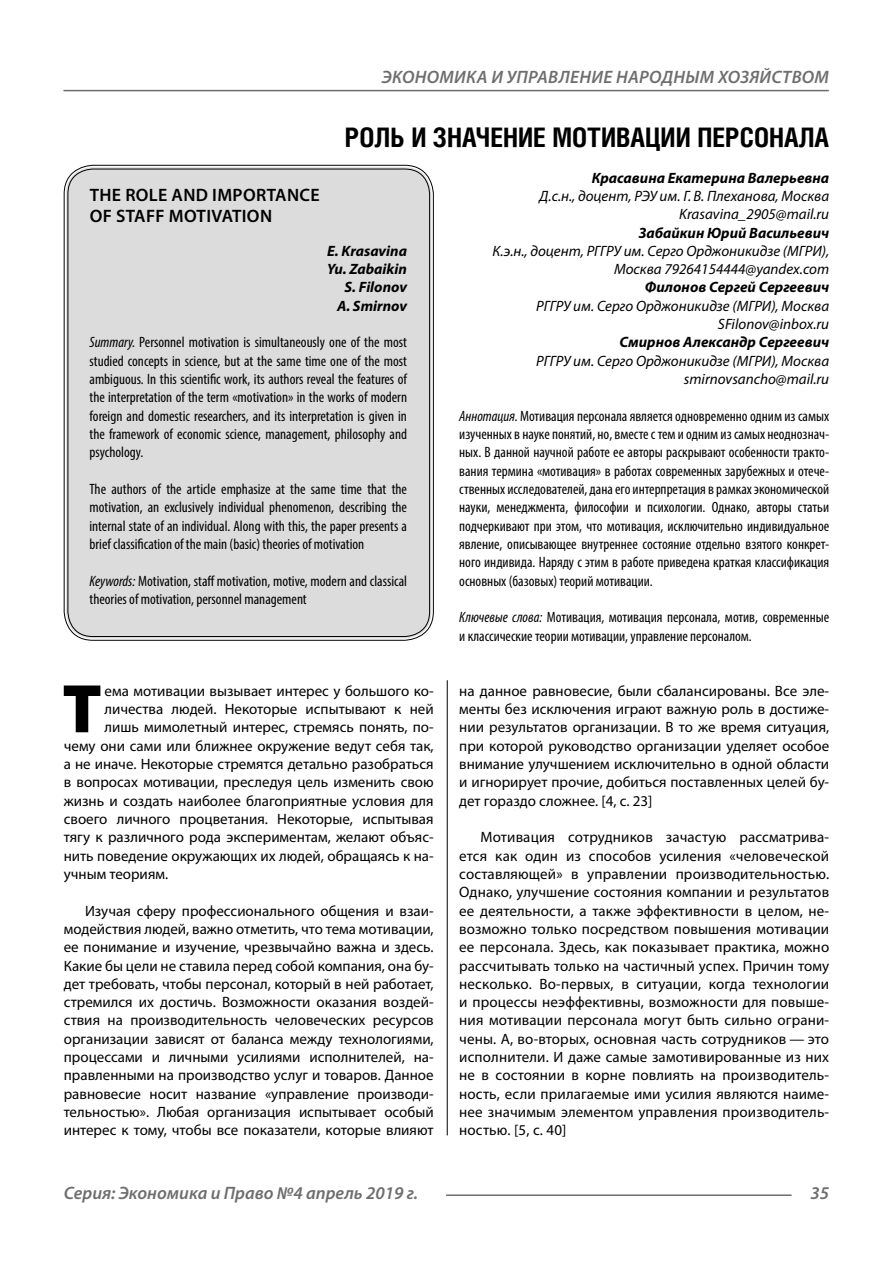
<style>
.page{position:relative;width:893px;height:1263px;background:#fff}
.page>*{position:absolute;margin:0;border:0;box-sizing:border-box;transform-origin:0 0}
.Bukvica{font:900 69.3px "Myriad Pro";color:#000}
.Header{font:700 27px "Helios Cond";color:#000}
.t1{font:italic 600 18px "Myriad Pro";color:#6e6e6e}
.Header-eng{font:600 18px/21.6px "Myriad Pro";letter-spacing:.02em;color:#000}
.Normal{font:15px/18.3px "Myriad Pro";color:#000;text-align:justify}
.Annotation-rus{font:condensed 15px/18.3px "Myriad Pro";color:#000;text-align:justify}
.Annotation-eng{font:condensed 15px/18.3px "Myriad Pro";color:#000;text-align:justify}
.Bukvica-2{font:15px "Myriad Pro";color:#000}
.Author-email{font:italic 15px/18.3px "Myriad Pro";color:#000;text-align:right}
.Author-doc{font:italic 15px "Myriad Pro";color:#000}
.Author{font:italic 700 15px "Myriad Pro";color:#000}
.Author-eng{font:italic 700 15px "Myriad Pro";color:#000}
.s1{font-style:italic}
</style>
<div class="page">
<hr style="left:447px;top:128px;width:1px;height:1007px;background:#000">
<div style="left:43px;top:659px;width:786px;height:21px;background:#fff"></div>
<div style="left:66px;top:167px;width:365px;height:471px;background:#dcdcdc;border-radius:27px"></div>
<hr style="left:63px;top:90px;width:766px;height:1px;background:#6e6e6e">
<hr style="left:446px;top:1194px;width:346px;height:2px;background:#6e6e6e">
<p class="t1" style="left:382px;top:66px;width:24px">Экономика</p>
<p class="t1" style="left:491px;top:66px;width:37px">и управление</p>
<p class="t1" style="left:616px;top:66px;width:13px">народн</p>
<p class="t1" style="left:686px;top:66px;width:44px">ым хозя</p>
<p class="t1" style="left:760px;top:66px;width:25px">йством</p>
<p class="Header" style="left:345px;top:121px;width:486px">РОЛЬ И ЗНАЧЕНИЕ МОТИВАЦИИ ПЕРСОНАЛА</p>
<p class="Author" style="left:592px;top:168px;width:239px">Красавина Екатерина Валерьевна</p>
<p class="Author-doc" style="left:539px;top:187px;width:291px">Д.с.н., доцент, РЭУ им. Г.В. Плеханова, Москва</p>
<p class="Author-email" style="left:679px;top:205px;width:152px">Krasavina_2905@mail.ru</p>
<p class="Author" style="left:639px;top:223px;width:192px">Забайкин Юрий Васильевич</p>
<p class="Author-email" style="left:493px;top:241px;width:338px">К.э.н., доцент, РГГРУ им. Серго Орджоникидзе (МГРИ),<br>Москва 79264154444@yandex.com</p>
<p class="Author" style="left:645px;top:278px;width:186px">Филонов Сергей Сергеевич</p>
<p class="Author-doc" style="left:536px;top:296px;width:295px">РГГРУ им. Серго Орджоникидзе (МГРИ), Москва</p>
<p class="Author-email" style="left:718px;top:315px;width:113px">SFilonov@inbox.ru</p>
<p class="Author" style="left:619px;top:333px;width:211px">Смирнов Александр Сергеевич</p>
<p class="Author-doc" style="left:536px;top:351px;width:295px">РГГРУ им. Серго Орджоникидзе (МГРИ), Москва</p>
<p class="Author-email" style="left:684px;top:370px;width:147px">smirnovsancho@mail.ru</p>
<p class="Annotation-rus" style="left:459px;top:406px;width:371px"><span class="s1">Аннотация.</span> Мотивация персонала является одновременно одним из самых изученных в науке понятий, но, вместе с тем и одним из самых неоднознач&shy;ных. В данной научной работе ее авторы раскрывают особенности тракто&shy;вания термина «мотивация» в работах современных зарубежных и отече&shy;ственных исследователей, дана его интерпретация в рамках экономической науки, менеджмента, философии и психологии. Однако, авторы статьи подчеркивают при этом, что мотивация, исключительно индивидуальное явление, описывающее внутреннее состояние отдельно взятого конкрет&shy;ного индивида. Наряду с этим в работе приведена краткая классификация основных (базовых) теорий мотивации.</p>
<p class="Annotation-rus" style="left:459px;top:608px;width:371px"><span class="s1">Ключевые слова:</span> Мотивация, мотивация персонала, мотив, современные и классические теории мотивации, управление персоналом.</p>
<p class="Header-eng" style="left:90px;top:184px;width:232px">THE ROLE AND IMPORTANCE<br>OF STAFF MOTIVATION</p>
<p class="Author-eng" style="left:327px;top:241px;width:81px">E. Krasavina</p>
<p class="Author-eng" style="left:327px;top:259px;width:81px">Yu. Zabaikin</p>
<p class="Author-eng" style="left:345px;top:278px;width:64px">S. Filonov</p>
<p class="Author-eng" style="left:337px;top:296px;width:71px">A. Smirnov</p>
<p class="Annotation-eng" style="left:90px;top:333px;width:319px"><span class="s1">Summary.</span> Personnel motivation is simultaneously one of the most studied concepts in science, but at the same time one of the most ambiguous. In this scientific work, its authors reveal the features of the interpretation of the term «motivation» in the works of modern foreign and domestic researchers, and its interpretation is given in the framework of economic science, management, philosophy and psychology.</p>
<p class="Annotation-eng" style="left:90px;top:480px;width:319px">The authors of the article emphasize at the same time that the motivation, an exclusively individual phenomenon, describing the internal state of an individual. Along with this, the paper presents a brief classification of the main (basic) theories of motivation</p>
<p class="Annotation-eng" style="left:90px;top:571px;width:319px"><span class="s1">Keywords:</span> Motivation, staff motivation, motive, modern and classical theories of motivation, personnel management</p>
<p class="Bukvica" style="left:62px;top:663px;width:41px">Т</p>
<p class="Bukvica-2" style="left:105px;top:681px;width:331px">ема мотивации вызывает интерес у большого ко-</p>
<p class="Bukvica-2" style="left:105px;top:700px;width:331px">личества людей. Некоторые испытывают к ней</p>
<p class="Bukvica-2" style="left:105px;top:718px;width:331px">лишь мимолетный интерес, стремясь понять, по-</p>
<p class="Bukvica-2" style="left:64px;top:736px;width:371px">чему они сами или ближнее окружение ведут себя так,</p>
<p class="Bukvica-2" style="left:64px;top:755px;width:371px">а не иначе. Некоторые стремятся детально разобраться</p>
<p class="Bukvica-2" style="left:64px;top:773px;width:371px">в вопросах мотивации, преследуя цель изменить свою</p>
<p class="Bukvica-2" style="left:64px;top:791px;width:371px">жизнь и создать наиболее благоприятные условия для</p>
<p class="Bukvica-2" style="left:64px;top:810px;width:371px">своего личного процветания. Некоторые, испытывая</p>
<p class="Bukvica-2" style="left:64px;top:828px;width:371px">тягу к различного рода экспериментам, желают объяс-</p>
<p class="Bukvica-2" style="left:64px;top:846px;width:371px">нить поведение окружающих их людей, обращаясь к на-</p>
<p class="Bukvica-2" style="left:64px;top:864px;width:106px">учным теориям.</p>
<p class="Normal" style="left:64px;top:901px;width:371px;text-indent:21px">Изучая сферу профессионального общения и взаи&shy;модействия людей, важно отметить, что тема мотивации, ее понимание и изучение, чрезвычайно важна и здесь.<br>Какие бы цели не ставила перед собой компания, она бу&shy;дет требовать, чтобы персонал, который в ней работает, стремился их достичь. Возможности оказания воздей&shy;ствия на производительность человеческих ресурсов организации зависят от баланса между технологиями, процессами и личными усилиями исполнителей, на&shy;правленными на производство услуг и товаров. Данное равновесие носит название «управление производи&shy;тельностью». Любая организация испытывает особый интерес к тому, чтобы все показатели, которые влияют</p>
<p class="Normal" style="left:459px;top:681px;width:371px">на данное равновесие, были сбалансированы. Все эле&shy;менты без исключения играют важную роль в достиже&shy;нии результатов организации. В то же время ситуация, при которой руководство организации уделяет особое внимание улучшением исключительно в одной области и игнорирует прочие, добиться поставленных целей бу&shy;дет гораздо сложнее. [4, с. 23]</p>
<p class="Normal" style="left:459px;top:828px;width:371px;text-indent:21px">Мотивация сотрудников зачастую рассматрива&shy;ется как один из способов усиления «человеческой составляющей» в управлении производительностью.<br>Однако, улучшение состояния компании и результатов ее деятельности, а также эффективности в целом, не&shy;возможно только посредством повышения мотивации ее персонала. Здесь, как показывает практика, можно рассчитывать только на частичный успех. Причин тому несколько. Во-первых, в ситуации, когда технологии и процессы неэффективны, возможности для повыше&shy;ния мотивации персонала могут быть сильно ограни&shy;чены. А, во‑вторых, основная часть сотрудников — это исполнители. И даже самые замотивированные из них не в состоянии в корне повлиять на производитель&shy;ность, если прилагаемые ими усилия являются наиме&shy;нее значимым элементом управления производитель&shy;ностью. [5, с. 40]</p>
<p class="t1" style="left:64px;top:1182px;width:356px">Серия: Экономика и Право №4 апрель 2019 г.</p>
<p class="t1" style="left:810px;top:1182px;width:20px">35</p>
</div>
